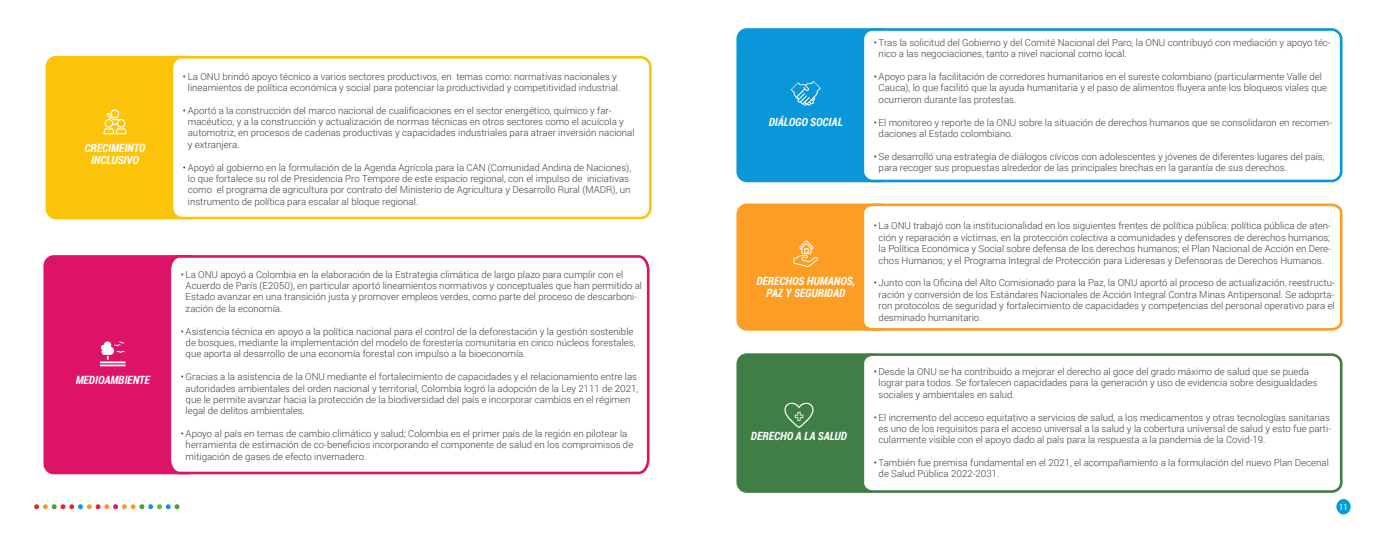
<style>
.page{position:relative;width:1386px;height:536px;background:#fff}
.page>*{position:absolute;margin:0;border:0;box-sizing:border-box;transform-origin:0 0}
.Titulo_Box_Naranja{font:italic 700 11.38px/12.2px "Roboto Condensed";color:#fff;text-align:center}
.t1{font:300 9.62px/11.4px "Roboto";color:#3e3e3f}
.t2{font:7.88px "Roboto";color:#fff}
</style>
<div class="page">
<svg style="left:34px;top:504px;width:146px;height:5px"></svg>
<div style="left:1336px;top:499px;width:15px;height:15px;background:#009edb;border-radius:50%"></div>
<div style="left:43px;top:255px;width:155px;height:219px;background:#dd1367;border-radius:10px"></div>
<svg style="left:167px;top:255px;width:483px;height:220px"></svg>
<div style="left:46px;top:56px;width:155px;height:163px;background:#fcc30b;border-radius:10px"></div>
<div style="left:172px;top:57px;width:478px;height:161px;background:#fff;border-radius:10px"></div>
<div style="left:171px;top:56px;width:481px;height:163px;border:3px solid #fcc30b;border-radius:10px"></div>
<div style="left:736px;top:203px;width:155px;height:127px;background:#fd9d24;border-radius:10px"></div>
<svg style="left:860px;top:203px;width:483px;height:128px"></svg>
<div style="left:736px;top:28px;width:155px;height:154px;background:#0a97d9;border-radius:10px"></div>
<div style="left:863px;top:29px;width:478px;height:152px;background:#fff;border-radius:10px"></div>
<div style="left:862px;top:28px;width:481px;height:154px;border:3px solid #0a97d9;border-radius:10px"></div>
<div style="left:736px;top:353px;width:146px;height:139px;background:#3f7e44;border-radius:10px"></div>
<div style="left:863px;top:354px;width:478px;height:137px;background:#fff;border-radius:9px"></div>
<div style="left:862px;top:353px;width:481px;height:139px;border:3px solid #3f7e44;border-radius:9px"></div>
<svg style="left:103px;top:109px;width:24px;height:25px"></svg>
<svg style="left:793px;top:240px;width:25px;height:27px"></svg>
<svg style="left:791px;top:81px;width:30px;height:25px"></svg>
<hr style="left:100px;top:361px;width:26px;height:2px;background:#fff">
<hr style="left:100px;top:364px;width:26px;height:2px;background:#fff">
<svg style="left:101px;top:341px;width:24px;height:19px"></svg>
<svg style="left:784px;top:402px;width:30px;height:26px"></svg>
<p class="Titulo_Box_Naranja" style="left:85px;top:141px;width:62px">CRECIMEINTO</p>
<p class="Titulo_Box_Naranja" style="left:91px;top:153px;width:49px">INCLUSIVO</p>
<p class="Titulo_Box_Naranja" style="left:76px;top:374px;width:76px">MEDIOAMBIENTE</p>
<p class="t1" style="left:183px;top:70px;width:439px;text-align:center">• La ONU brindó apoyo técnico a varios sectores productivos, en temas como: normativas nacionales y lineamientos de política económica y social para potenciar la productividad y competitividad industrial.</p>
<p class="t1" style="left:188px;top:104px;width:448px;text-indent:-5px">• Aportó a la construcción del marco nacional de cualificaciones en el sector energético, químico y far&shy;macéutico, y a la construcción y actualización de normas técnicas en otros sectores como el acuícola y automotriz, en procesos de cadenas productivas y capacidades industriales para atraer inversión nacional y extranjera.</p>
<p class="t1" style="left:188px;top:161px;width:445px;text-indent:-5px">• Apoyó al gobierno en la formulación de la Agenda Agrícola para la CAN (Comunidad Andina de Naciones), lo que fortalece su rol de Presidencia Pro Tempore de este espacio regional, con el impulso de iniciativas como el programa de agricultura por contrato del Ministerio de Agricultura y Desarrollo Rural (MADR), un instrumento de política para escalar al bloque regional.</p>
<p class="t1" style="left:186px;top:268px;width:458px;text-indent:-5px">• La ONU apoyó a Colombia en la elaboración de la Estrategia climática de largo plazo para cumplir con el Acuerdo de París (E2050), en particular aportó lineamientos normativos y conceptuales que han permitido al Estado avanzar en una transición justa y promover empleos verdes, como parte del proceso de descarboni&shy;zación de la economía.</p>
<p class="t1" style="left:186px;top:325px;width:451px;text-indent:-5px">• Asistencia técnica en apoyo a la política nacional para el control de la deforestación y la gestión sostenible de bosques, mediante la implementación del modelo de forestería comunitaria en cinco núcleos forestales, que aporta al desarrollo de una economía forestal con impulso a la bioeconomía.</p>
<p class="t1" style="left:186px;top:370px;width:454px;text-indent:-5px">• Gracias a la asistencia de la ONU mediante el fortalecimiento de capacidades y el relacionamiento entre las autoridades ambientales del orden nacional y territorial, Colombia logró la adopción de la Ley 2111 de 2021, que le permite avanzar hacia la protección de la biodiversidad del país e incorporar cambios en el régimen legal de delitos ambientales.</p>
<p class="t1" style="left:186px;top:427px;width:449px;text-indent:-5px">• Apoyo al país en temas de cambio climático y salud; Colombia es el primer país de la región en pilotear la herramienta de estimación de co-beneficios incorporando el componente de salud en los compromisos de mitigación de gases de efecto invernadero.</p>
<p class="Titulo_Box_Naranja" style="left:769px;top:115px;width:76px">DIÁLOGO SOCIAL</p>
<p class="Titulo_Box_Naranja" style="left:756px;top:274px;width:100px">DERECHOS HUMANOS,<br>PAZ Y SEGURIDAD</p>
<p class="Titulo_Box_Naranja" style="left:751px;top:429px;width:98px">DERECHO A LA SALUD</p>
<p class="t1" style="left:879px;top:36px;width:454px;text-indent:-5px">• Tras la solicitud del Gobierno y del Comité Nacional del Paro, la ONU contribuyó con mediación y apoyo téc&shy;nico a las negociaciones, tanto a nivel nacional como local.</p>
<p class="t1" style="left:879px;top:70px;width:450px;text-indent:-5px">• Apoyo para la facilitación de corredores humanitarios en el sureste colombiano (particularmente Valle del<br>Cauca), lo que facilitó que la ayuda humanitaria y el paso de alimentos fluyera ante los bloqueos viales que ocurrieron durante las protestas.</p>
<p class="t1" style="left:879px;top:116px;width:455px;text-indent:-5px">• El monitoreo y reporte de la ONU sobre la situación de derechos humanos que se consolidaron en recomen&shy;daciones al Estado colombiano.</p>
<p class="t1" style="left:879px;top:150px;width:448px;text-indent:-5px">• Se desarrolló una estrategia de diálogos cívicos con adolescentes y jóvenes de diferentes lugares del país, para recoger sus propuestas alrededor de las principales brechas en la garantía de sus derechos.</p>
<p class="t1" style="left:874px;top:220px;width:459px;text-align:center">• La ONU trabajó con la institucionalidad en los siguientes frentes de política pública: política pública de aten&shy;ción y reparación a víctimas, en la protección colectiva a comunidades y defensores de derechos humanos; la Política Económica y Social sobre defensa de los derechos humanos; el Plan Nacional de Acción en Dere&shy;chos Humanos; y el Programa Integral de Protección para Lideresas y Defensoras de Derechos Humanos.</p>
<p class="t1" style="left:879px;top:277px;width:458px;text-align:justify;text-indent:-5px">• Junto con la Oficina del Alto Comisionado para la Paz, la ONU aportó al proceso de actualización, reestructu&shy;ración y conversión de los Estándares Nacionales de Acción Integral Contra Minas Antipersonal. Se adoprta&shy;ron protocolos de seguridad y fortalecimiento de capacidades y competencias del personal operativo para el desminado humanitario.</p>
<p class="t1" style="left:879px;top:365px;width:440px;text-indent:-5px">• Desde la ONU se ha contribuido a mejorar el derecho al goce del grado máximo de salud que se pueda lograr para todos. Se fortalecen capacidades para la generación y uso de evidencia sobre desigualdades sociales y ambientales en salud.</p>
<p class="t1" style="left:879px;top:411px;width:454px;text-indent:-5px">• El incremento del acceso equitativo a servicios de salud, a los medicamentos y otras tecnologías sanitarias es uno de los requisitos para el acceso universal a la salud y la cobertura universal de salud y esto fue parti&shy;cularmente visible con el apoyo dado al país para la respuesta a la pandemia de la Covid-19.</p>
<p class="t1" style="left:879px;top:456px;width:452px;text-indent:-5px">• También fue premisa fundamental en el 2021, el acompañamiento a la formulación del nuevo Plan Decenal de Salud Pública 2022-2031.</p>
<p class="t2" style="left:1339px;top:501px;width:10px">11</p>
</div>
